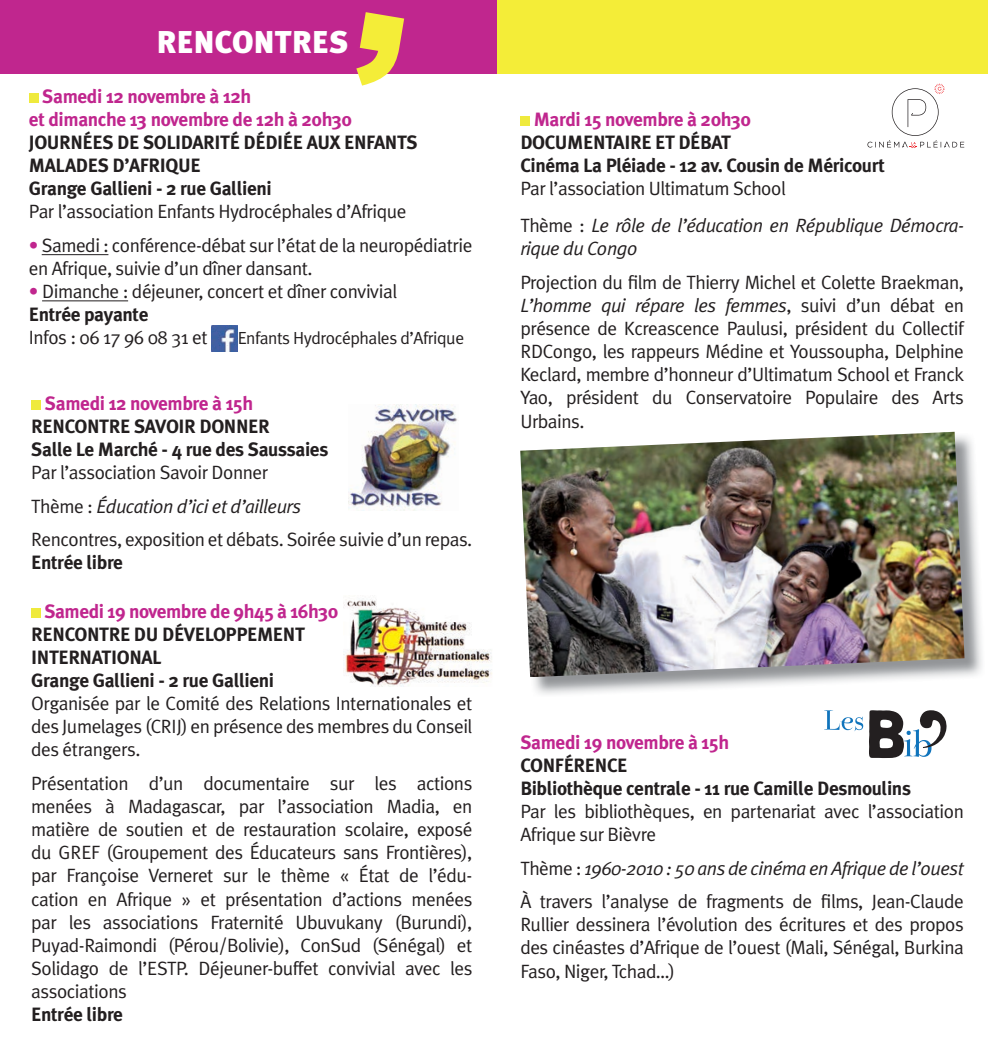
<style>
.page{position:relative;width:988px;height:1042px;background:#fff}
.page>*{position:absolute;margin:0;border:0;box-sizing:border-box;transform-origin:0 0}
.t1{font:900 31.5px "Meta Plus";color:#fff}
.t2{font:19.25px/23.1px "Meta Plus Normal";letter-spacing:-.025em;color:#231f20}
.t3{font:700 19.25px/23.1px "Meta Plus";letter-spacing:-.02em;color:#231f20}
.t4{font:700 19.25px/23.1px "Meta Plus";letter-spacing:-.02em;color:#c0268e}
.t5{font:italic 19.25px/37.1px "Meta Plus Normal";letter-spacing:-.025em;color:#231f20}
.t6{font:17.5px "Meta Plus Normal";letter-spacing:-.025em;color:#231f20}
.s1{font-family:"Meta Plus";font-weight:700;color:#c0268e}
.s2{font-style:italic}
.s3{font-style:normal}
</style>
<div class="page">
<div style="left:494px;top:0;width:493px;height:74px;background:#f4ed38"></div>
<div style="left:0;top:0;width:496px;height:73px;background:#c0268e"></div>
<div style="left:31px;top:400px;width:10px;height:10px;background:#efea3d"></div>
<div style="left:31px;top:608px;width:10px;height:10px;background:#efea3d"></div>
<svg style="left:356px;top:12px;width:48px;height:74px"></svg>
<svg style="left:824px;top:710px;width:122px;height:48px"></svg>
<img style="left:343px;top:599px;width:149px;height:87px">
<img style="left:348px;top:404px;width:110px;height:106px">
<div style="left:520px;top:116px;width:10px;height:10px;background:#efea3d"></div>
<svg style="left:867px;top:83px;width:97px;height:65px"></svg>
<hr style="left:42px;top:254px;width:66px;height:1px;background:#231f20">
<hr style="left:42px;top:300px;width:86px;height:1px;background:#231f20">
<div style="left:29px;top:93px;width:10px;height:10px;background:#efea3d"></div>
<img style="left:212px;top:325px;width:26px;height:26px">
<img style="left:533px;top:436px;width:449px;height:258px">
<img style="left:520px;top:432px;width:444px;height:245px">
<h1 class="t1" style="left:157px;top:24px;width:193px">RENCONTRES</h1>
<p class="t4" style="left:29px;top:84px;width:325px;text-indent:13px">Samedi 12 novembre à 12h<br>et dimanche 13 novembre de 12h à 20h30</p>
<p class="t3" style="left:29px;top:131px;width:390px">JOURNÉES DE SOLIDARITÉ DÉDIÉE AUX ENFANTS<br>MALADES D’AFRIQUE<br>Grange Gallieni - 2 rue Gallieni</p>
<p class="t2" style="left:29px;top:200px;width:379px">Par l’association Enfants Hydrocéphales d’Afrique</p>
<p class="t2" style="left:29px;top:233px;width:445px"><span class="s1">•</span> Samedi : conférence-débat sur l’état de la neuropédiatrie en Afrique, suivie d’un dîner dansant.</p>
<p class="t2" style="left:29px;top:280px;width:370px"><span class="s1">•</span> Dimanche : déjeuner, concert et dîner convivial</p>
<p class="t3" style="left:29px;top:303px;width:121px">Entrée payante</p>
<p class="t2" style="left:29px;top:326px;width:180px">Infos : 06 17 96 08 31 et</p>
<p class="t6" style="left:238px;top:328px;width:228px">Enfants Hydrocéphales d’Afrique</p>
<p class="t4" style="left:45px;top:391px;width:210px">Samedi 12 novembre à 15h</p>
<p class="t3" style="left:31px;top:414px;width:299px">RENCONTRE SAVOIR DONNER<br>Salle Le Marché - 4 rue des Saussaies</p>
<p class="t2" style="left:31px;top:455px;width:442px;line-height:33.6px">Par l’association Savoir Donner<br>Thème : <span class="s2">Éducation d’ici et d’ailleurs<br></span>Rencontres, exposition et débats. Soirée suivie d’un repas.</p>
<p class="t3" style="left:31px;top:551px;width:93px">Entrée libre</p>
<p class="t4" style="left:44px;top:599px;width:295px">Samedi 19 novembre de 9h45 à 16h30</p>
<p class="t3" style="left:31px;top:622px;width:275px">RENCONTRE DU DÉVELOPPEMENT<br>INTERNATIONAL<br>Grange Gallieni - 2 rue Gallieni</p>
<p class="t2" style="left:31px;top:692px;width:442px;text-align:justify">Organisée par le Comité des Relations Internationales et des Jumelages (CRIJ) en présence des membres du Conseil des étrangers.</p>
<p class="t2" style="left:31px;top:771px;width:442px;text-align:justify">Présentation d’un documentaire sur les actions menées à Madagascar, par l’association Madia, en matière de soutien et de restauration scolaire, exposé du GREF (Groupement des Éducateurs sans Frontières), par Françoise Verneret sur le thème « État de l’édu&shy;cation en Afrique » et présentation d’actions menées par les associations Fraternité Ubuvukany (Burundi), Puyad-Raimondi (Pérou/Bolivie), ConSud (Sénégal) et Solidago de l’ESTP. Déjeuner-buffet convivial avec les associations</p>
<p class="t3" style="left:31px;top:1003px;width:93px">Entrée libre</p>
<p class="t4" style="left:533px;top:107px;width:219px">Mardi 15 novembre à 20h30</p>
<p class="t3" style="left:520px;top:131px;width:366px">DOCUMENTAIRE ET DÉBAT<br>Cinéma La Pléiade - 12 av. Cousin de Méricourt</p>
<p class="t5" style="left:520px;top:170px;width:445px"><span class="s3">Par l’association Ultimatum School<br>Thème :</span> Le rôle de l’éducation en République Démocra-</p>
<p class="t5" style="left:520px;top:230px;width:119px">rique du Congo</p>
<p class="t2" style="left:520px;top:270px;width:445px;text-align:justify">Projection du film de Thierry Michel et Colette Braekman, <span class="s2">L’homme qui répare les femmes</span>, suivi d’un débat en présence de Kcreascence Paulusi, président du Collectif RDCongo, les rappeurs Médine et Youssoupha, Delphine Keclard, membre d’honneur d’Ultimatum School et Franck Yao, président du Conservatoire Populaire des Arts Urbains.</p>
<p class="t4" style="left:520px;top:730px;width:210px">Samedi 19 novembre à 15h</p>
<p class="t3" style="left:520px;top:753px;width:392px">CONFÉRENCE<br>Bibliothèque centrale - 11 rue Camille Desmoulins</p>
<p class="t2" style="left:520px;top:799px;width:445px">Par les bibliothèques, en partenariat avec l’association<br>Afrique sur Bièvre</p>
<p class="t2" style="left:520px;top:851px;width:445px;line-height:33.6px">Thème : <span class="s2">1960-2010 : 50 ans de cinéma en Afrique de l’ouest<br></span>À travers l’analyse de fragments de films, Jean-Claude</p>
<p class="t2" style="left:520px;top:913px;width:445px;text-align:justify">Rullier dessinera l’évolution des écritures et des propos des cinéastes d’Afrique de l’ouest (Mali, Sénégal, Burkina Faso, Niger, Tchad…)</p>
</div>
